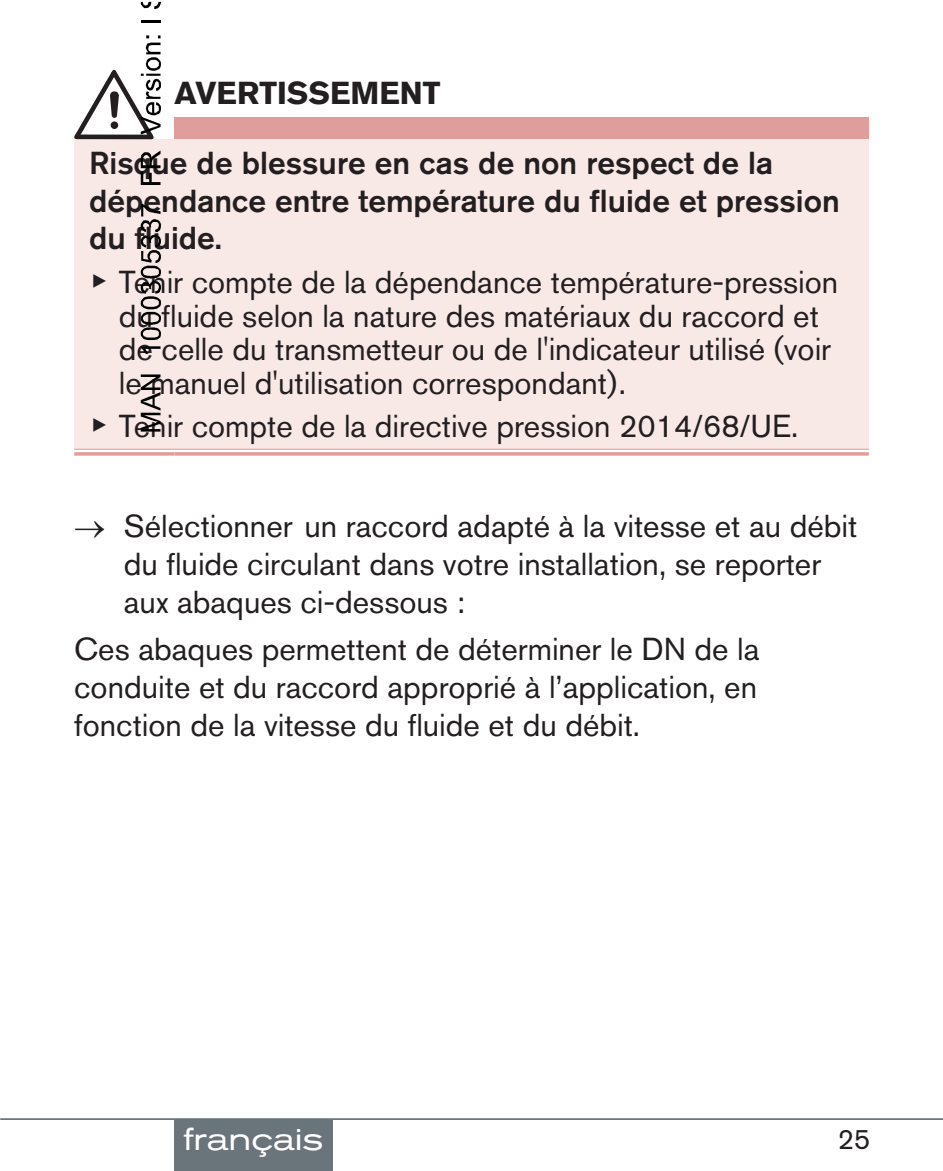
<style>
.page{position:relative;width:943px;height:1171px;background:#fff}
.page>*{position:absolute;margin:0;border:0;box-sizing:border-box;transform-origin:0 0}
.Fließtext{font:31.5px/37.8px "Akzidenz Grotesk BQ";color:#231f20}
.SI-Art{font:500 31.5px/37.8px "Akzidenz Grotesk BQ";color:#231f20}
.SI-Wort{font:700 31.5px "Akzidenz Grotesk BQ";color:#231f20}
.t1{font:expanded 31.5px "Akzidenz Grotesk BQ";color:#fff}
.t2{font:28px "Akzidenz Grotesk BQ";color:#231f20}
.s1{font-family:"Arial Unicode MS"}
</style>
<div class="page">
<div style="left:174px;top:118px;width:694px;height:21px;background:#df9e9c"></div>
<div style="left:74px;top:139px;width:794px;height:313px;background:#f8e9e7"></div>
<div style="left:74px;top:449px;width:100px;height:7px;background:#fff"></div>
<div style="left:174px;top:449px;width:694px;height:7px;background:#fff"></div>
<hr style="left:74px;top:449px;width:100px;height:1px;background:#df9e9c">
<svg style="left:74px;top:452px;width:100px;height:4px"></svg>
<hr style="left:174px;top:449px;width:694px;height:1px;background:#df9e9c">
<svg style="left:174px;top:452px;width:694px;height:4px;background:#e2a9a8"></svg>
<hr style="left:0;top:1118px;width:943px;height:2px;background:#6a747b">
<div style="left:174px;top:1119px;width:159px;height:52px;background:#6a747b"></div>
<svg style="left:141px;top:374px;width:19px;height:58px"></svg>
<svg style="left:141px;top:346px;width:19px;height:8px"></svg>
<svg style="left:141px;top:204px;width:20px;height:136px"></svg>
<svg style="left:141px;top:151px;width:19px;height:34px"></svg>
<svg style="left:74px;top:35px;width:87px;height:104px"></svg>
<hr style="left:141px;top:20px;width:19px;height:3px;background:#000">
<svg style="left:141px;top:2px;width:20px;height:7px"></svg>
<p class="SI-Wort" style="left:174px;top:75px;width:268px">AVERTISSEMENT</p>
<p class="SI-Art" style="left:89px;top:143px;width:752px">Risque de blessure en cas de non respect de la dépendance entre température du fluide et pression du fluide.</p>
<p class="Fließtext" style="left:119px;top:265px;width:721px;line-height:33.6px;text-indent:-30px"><span class="s1">▶</span> Tenir compte de la dépendance température-pression du fluide selon la nature des matériaux du raccord et de celle du transmetteur ou de l'indicateur utilisé (voir le manuel d'utilisation correspondant).</p>
<p class="Fließtext" style="left:89px;top:407px;width:710px"><span class="s1">▶</span> Tenir compte de la directive pression 2014/68/UE.</p>
<p class="Fließtext" style="left:124px;top:507px;width:735px;text-indent:-50px">→ Sélectionner un raccord adapté à la vitesse et au débit du fluide circulant dans votre installation, se reporter aux abaques ci-dessous :</p>
<p class="Fließtext" style="left:74px;top:630px;width:686px;text-align:justify">Ces abaques permettent de déterminer le DN de la conduite et du raccord approprié à l’application, en fonction de la vitesse du fluide et du débit.</p>
<p class="t1" style="left:184px;top:1120px;width:141px">français</p>
<p class="t2" style="left:837px;top:1122px;width:34px">25</p>
</div>
